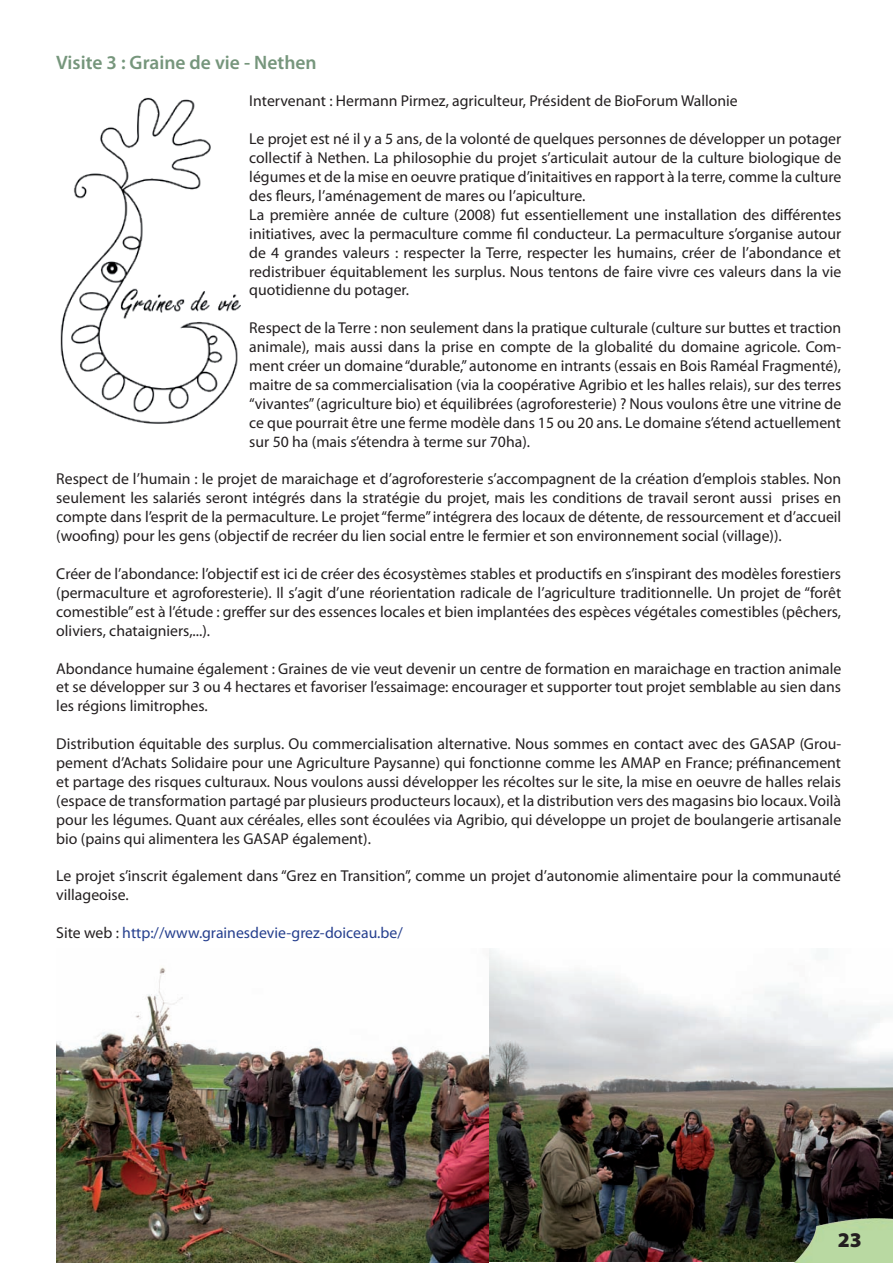
<style>
.page{position:relative;width:893px;height:1263px;background:#fff}
.page>*{position:absolute;margin:0;border:0;box-sizing:border-box;transform-origin:0 0}
.t1{font:900 21px "Myriad Pro";color:#231f20}
.t2{font:600 19.5px "Myriad Pro";color:#76967c}
.t3{font:15.75px/18.9px "Myriad Pro";color:#231f20;text-align:justify}
.t4{font:15.75px "Myriad Pro";color:#253f8e}
.s1{color:#231f20}
</style>
<div class="page">
<img style="left:56px;top:948px;width:837px;height:315px">
<img style="left:790px;top:1218px;width:103px;height:45px">
<img style="left:60px;top:97px;width:181px;height:327px">
<p class="t2" style="left:56px;top:50px;width:262px">Visite 3 : Graine de vie - Nethen</p>
<p class="t3" style="left:249px;top:91px;width:490px">Intervenant : Hermann Pirmez, agriculteur, Président de BioForum Wallonie</p>
<p class="t3" style="left:249px;top:129px;width:593px;text-align:left">Le projet est né il y a 5 ans, de la volonté de quelques personnes de développer un potager collectif à Nethen. La philosophie du projet s’articulait autour de la culture biologique de légumes et de la mise en oeuvre pratique d’initaitives en rapport à la terre, comme la culture des fleurs, l’aménagement de mares ou l’apiculture.<br>La première année de culture (2008) fut essentiellement une installation des différentes initiatives, avec la permaculture comme fil conducteur. La permaculture s’organise autour de 4 grandes valeurs : respecter la Terre, respecter les humains, créer de l’abondance et redistribuer équitablement les surplus. Nous tentons de faire vivre ces valeurs dans la vie quotidienne du potager.</p>
<p class="t3" style="left:249px;top:318px;width:593px">Respect de la Terre : non seulement dans la pratique culturale (culture sur buttes et traction animale), mais aussi dans la prise en compte de la globalité du domaine agricole. Com&shy;ment créer un domaine “durable,” autonome en intrants (essais en Bois Raméal Fragmenté), maitre de sa commercialisation (via la coopérative Agribio et les halles relais), sur des terres “vivantes” (agriculture bio) et équilibrées (agroforesterie) ? Nous voulons être une vitrine de ce que pourrait être une ferme modèle dans 15 ou 20 ans. Le domaine s’étend actuellement sur 50 ha (mais s’étendra à terme sur 70ha).</p>
<p class="t3" style="left:56px;top:469px;width:786px">Respect de l’humain : le projet de maraichage et d’agroforesterie s’accompagnent de la création d’emplois stables. Non seulement les salariés seront intégrés dans la stratégie du projet, mais les conditions de travail seront aussi prises en compte dans l’esprit de la permaculture. Le projet “ferme” intégrera des locaux de détente, de ressourcement et d’accueil (woofing) pour les gens (objectif de recréer du lien social entre le fermier et son environnement social (village)).</p>
<p class="t3" style="left:56px;top:564px;width:786px">Créer de l’abondance: l’objectif est ici de créer des écosystèmes stables et productifs en s’inspirant des modèles forestiers (permaculture et agroforesterie). Il s’agit d’une réorientation radicale de l’agriculture traditionnelle. Un projet de “forêt comestible” est à l’étude : greffer sur des essences locales et bien implantées des espèces végétales comestibles (pêchers, oliviers, chataigniers,...).</p>
<p class="t3" style="left:56px;top:658px;width:786px">Abondance humaine également : Graines de vie veut devenir un centre de formation en maraichage en traction animale et se développer sur 3 ou 4 hectares et favoriser l’essaimage: encourager et supporter tout projet semblable au sien dans les régions limitrophes.</p>
<p class="t3" style="left:56px;top:734px;width:786px">Distribution équitable des surplus. Ou commercialisation alternative. Nous sommes en contact avec des GASAP (Grou&shy;pement d’Achats Solidaire pour une Agriculture Paysanne) qui fonctionne comme les AMAP en France; préfinancement et partage des risques culturaux. Nous voulons aussi développer les récoltes sur le site, la mise en oeuvre de halles relais (espace de transformation partagé par plusieurs producteurs locaux), et la distribution vers des magasins bio locaux. Voilà pour les légumes. Quant aux céréales, elles sont écoulées via Agribio, qui développe un projet de boulangerie artisanale bio (pains qui alimentera les GASAP également).</p>
<p class="t3" style="left:56px;top:866px;width:786px">Le projet s’inscrit également dans “Grez en Transition”, comme un projet d’autonomie alimentaire pour la communauté villageoise.</p>
<p class="t4" style="left:56px;top:923px;width:348px"><span class="s1">Site web :</span> http://www.grainesdevie-grez-doiceau.be/</p>
<h1 class="t1" style="left:838px;top:1228px;width:26px">23</h1>
</div>
